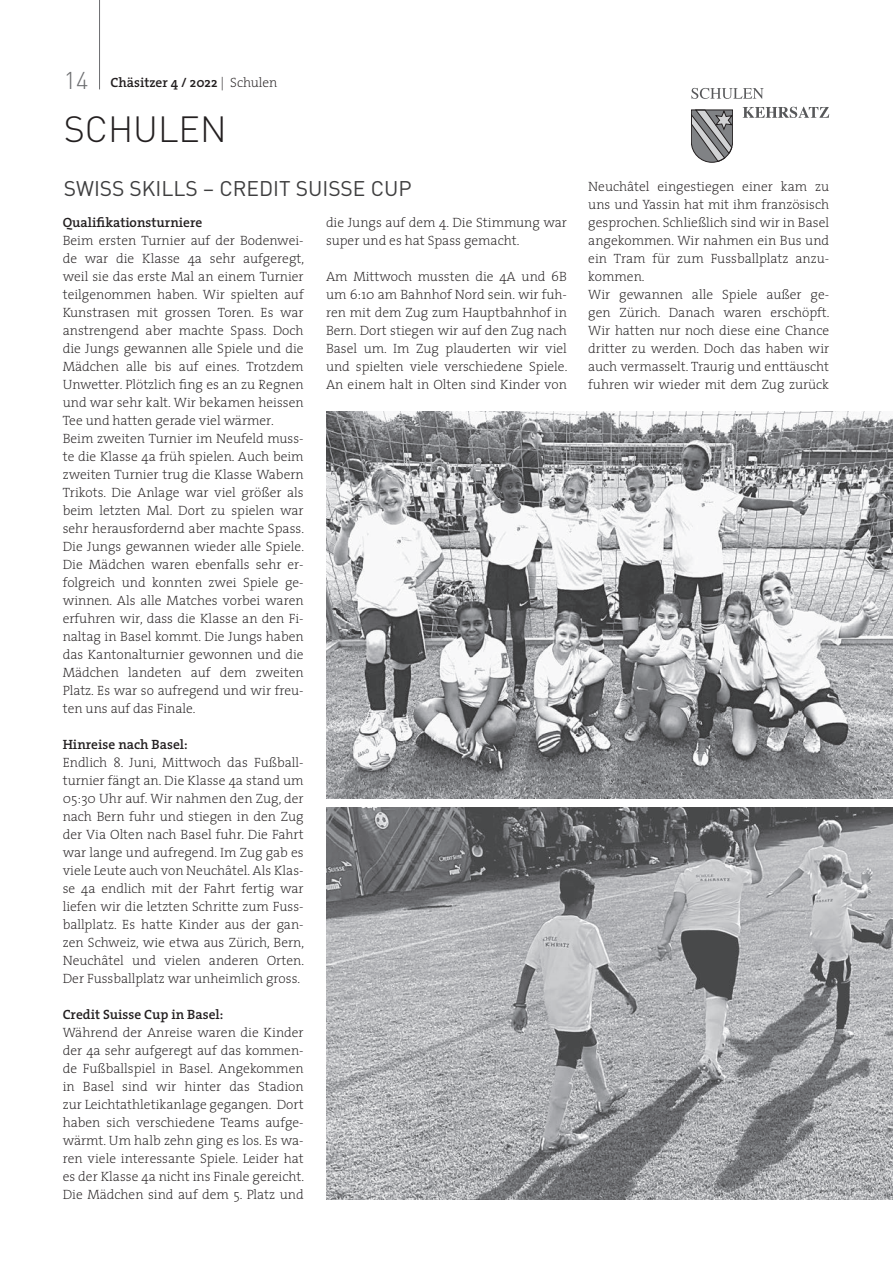
<style>
.page{position:relative;width:893px;height:1263px;background:#fff}
.page>*{position:absolute;margin:0;border:0;box-sizing:border-box;transform-origin:0 0}
.t1{font:300 36px "DIN";color:#231f20}
.t2{font:21px "DIN";color:#3e3e3f}
.t3{font:200 13.5px/18px "The Serif";color:#231f20}
.t4{font:600 13.5px "The Serif";color:#231f20}
.s1{font-family:"DIN";font-weight:300;font-size:24px;color:#6c6d70}
.s2{font-weight:200}
</style>
<div class="page">
<img style="left:326px;top:411px;width:567px;height:387px">
<img style="left:326px;top:808px;width:567px;height:391px">
<hr style="left:99px;top:0;width:1px;height:89px;background:#6c6d70">
<svg style="left:691px;top:110px;width:42px;height:52px;background:#8e8f91"></svg>
<svg style="left:743px;top:107px;width:86px;height:11px"></svg>
<svg style="left:691px;top:88px;width:73px;height:11px"></svg>
<p class="t4" style="left:64px;top:71px;width:215px"><span class="s1">14</span> Chäsitzer 4 / 2022 <span class="s2">| Schulen</span></p>
<h1 class="t1" style="left:64px;top:107px;width:164px">SCHULEN</h1>
<h2 class="t2" style="left:64px;top:175px;width:349px">SWISS SKILLS – CREDIT SUISSE CUP</h2>
<p class="t4" style="left:63px;top:211px;width:141px">Qualifikationsturniere</p>
<p class="t3" style="left:63px;top:231px;width:243px">Beim ersten Turnier auf der Bodenwei&shy;de war die Klasse 4a sehr aufgeregt, weil sie das erste Mal an einem Turnier teilgenommen haben. Wir spielten auf Kunstrasen mit grossen Toren. Es war anstrengend aber machte Spass. Doch die Jungs gewannen alle Spiele und die Mädchen alle bis auf eines. Trotzdem Unwetter. Plötzlich fing es an zu Regnen und war sehr kalt. Wir bekamen heissen Tee und hatten gerade viel wärmer.<br>Beim zweiten Turnier im Neufeld muss&shy;te die Klasse 4a früh spielen. Auch beim zweiten Turnier trug die Klasse Wabern Trikots. Die Anlage war viel größer als beim letzten Mal. Dort zu spielen war sehr herausfordernd aber machte Spass.<br>Die Jungs gewannen wieder alle Spiele.<br>Die Mädchen waren ebenfalls sehr er&shy;folgreich und konnten zwei Spiele ge&shy;winnen. Als alle Matches vorbei waren erfuhren wir, dass die Klasse an den Fi&shy;naltag in Basel kommt. Die Jungs haben das Kantonalturnier gewonnen und die Mädchen landeten auf dem zweiten Platz. Es war so aufregend und wir freu&shy;ten uns auf das Finale.</p>
<p class="t4" style="left:63px;top:733px;width:127px">Hinreise nach Basel:</p>
<p class="t3" style="left:63px;top:753px;width:243px;text-align:justify">Endlich 8. Juni, Mittwoch das Fußball&shy;turnier fängt an. Die Klasse 4a stand um 05:30 Uhr auf. Wir nahmen den Zug, der nach Bern fuhr und stiegen in den Zug der Via Olten nach Basel fuhr. Die Fahrt war lange und aufregend. Im Zug gab es viele Leute auch von Neuchâtel. Als Klas&shy;se 4a endlich mit der Fahrt fertig war liefen wir die letzten Schritte zum Fuss&shy;ballplatz. Es hatte Kinder aus der gan&shy;zen Schweiz, wie etwa aus Zürich, Bern, Neuchâtel und vielen anderen Orten.<br>Der Fussballplatz war unheimlich gross.</p>
<p class="t4" style="left:63px;top:1003px;width:162px">Credit Suisse Cup in Basel:</p>
<p class="t3" style="left:63px;top:1023px;width:243px;text-align:justify">Während der Anreise waren die Kinder der 4a sehr aufgeregt auf das kommen&shy;de Fußballspiel in Basel. Angekommen in Basel sind wir hinter das Stadion zur Leichtathletikanlage gegangen. Dort haben sich verschiedene Teams aufge&shy;wärmt. Um halb zehn ging es los. Es wa&shy;ren viele interessante Spiele. Leider hat es der Klasse 4a nicht ins Finale gereicht.<br>Die Mädchen sind auf dem 5. Platz und</p>
<p class="t3" style="left:326px;top:213px;width:242px">die Jungs auf dem 4. Die Stimmung war super und es hat Spass gemacht.</p>
<p class="t3" style="left:326px;top:267px;width:243px;text-align:justify">Am Mittwoch mussten die 4A und 6B um 6:10 am Bahnhof Nord sein. wir fuh&shy;ren mit dem Zug zum Hauptbahnhof in Bern. Dort stiegen wir auf den Zug nach Basel um. Im Zug plauderten wir viel und spielten viele verschiedene Spiele.<br>An einem halt in Olten sind Kinder von</p>
<p class="t3" style="left:588px;top:177px;width:243px">Neuchâtel eingestiegen einer kam zu uns und Yassin hat mit ihm französisch gesprochen. Schließlich sind wir in Basel angekommen. Wir nahmen ein Bus und ein Tram für zum Fussballplatz anzu&shy;kommen.<br>Wir gewannen alle Spiele außer ge&shy;gen Zürich. Danach waren erschöpft.<br>Wir hatten nur noch diese eine Chance dritter zu werden. Doch das haben wir auch vermasselt. Traurig und enttäuscht fuhren wir wieder mit dem Zug zurück</p>
</div>
